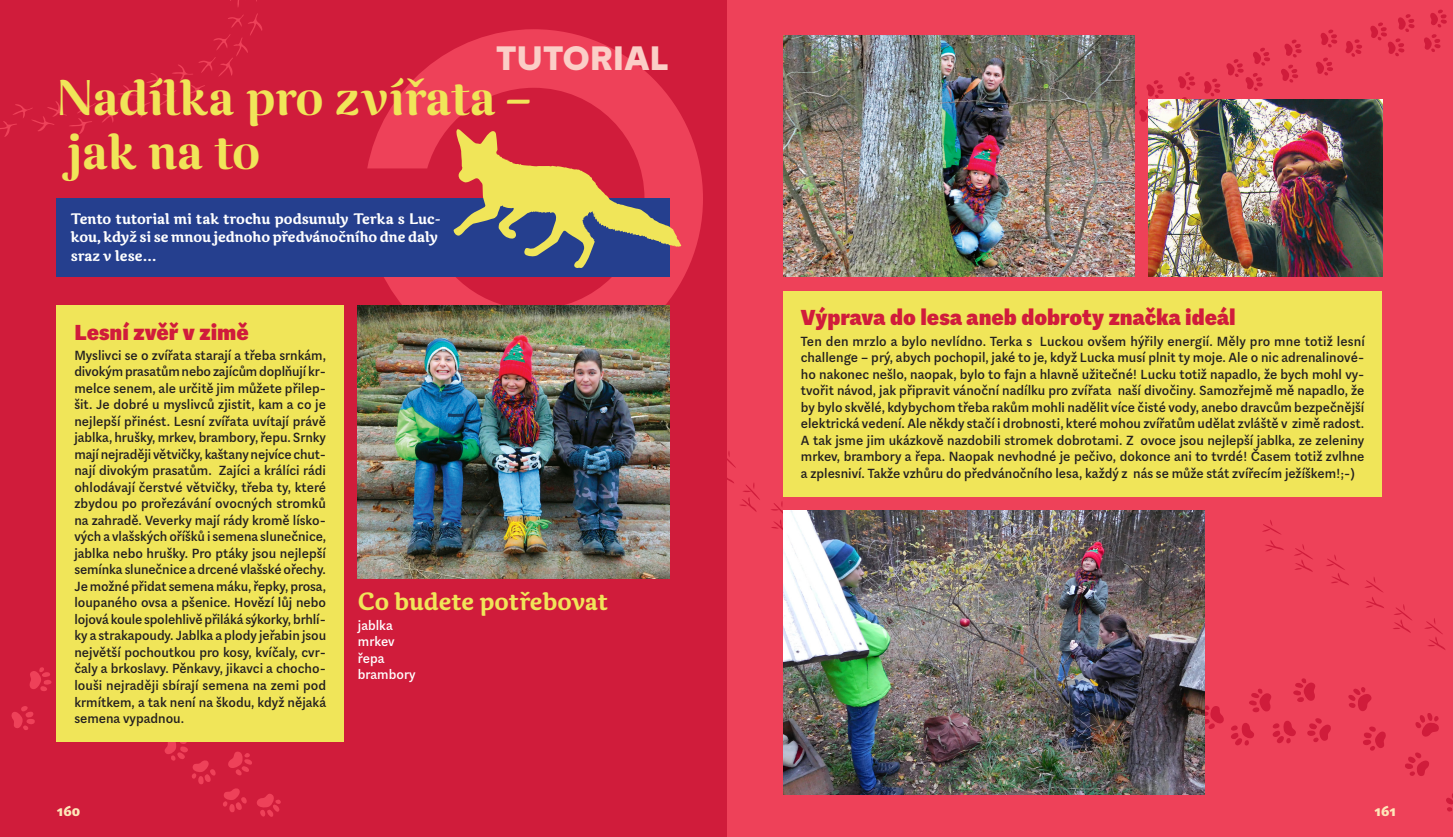
<style>
.page{position:relative;width:1453px;height:837px;background:#fff}
.page>*{position:absolute;margin:0;border:0;box-sizing:border-box;transform-origin:0 0}
.text{font:500 45px/54px "Caturrita Display";color:#f0e559}
.nadpis{font:800 33.75px "Faktum";color:#fbcec7}
.text-2{font:900 22.5px "Aspen";color:#d01c3b}
.text-3{font:500 22.5px "Caturrita";color:#f0e559}
.t1{font:800 15px "Aspen";color:#fee7b9}
.text-4{font:500 13.75px/16.5px "Aspen";color:#231f20;text-align:justify}
.text-5{font:500 13.75px/18.8px "Caturrita";letter-spacing:-.005em;color:#fff}
.text-6{font:500 13.75px "Aspen";color:#fff}
</style>
<div class="page">
<div style="left:726px;top:0;width:727px;height:836px;background:#ee4159"></div>
<div style="left:0;top:0;width:726px;height:836px;background:#d01c3b"></div>
<svg style="left:1425px;top:618px;width:21px;height:32px"></svg>
<svg style="left:1393px;top:604px;width:19px;height:29px"></svg>
<svg style="left:1365px;top:577px;width:19px;height:31px"></svg>
<svg style="left:771px;top:501px;width:12px;height:29px"></svg>
<svg style="left:726px;top:450px;width:34px;height:62px"></svg>
<svg style="left:0;top:0;width:263px;height:137px"></svg>
<svg style="left:1134px;top:80px;width:30px;height:49px"></svg>
<svg style="left:1178px;top:72px;width:17px;height:18px"></svg>
<svg style="left:1320px;top:29px;width:17px;height:19px"></svg>
<svg style="left:1345px;top:39px;width:17px;height:18px"></svg>
<svg style="left:1370px;top:14px;width:45px;height:42px"></svg>
<svg style="left:1424px;top:34px;width:17px;height:18px"></svg>
<svg style="left:1430px;top:9px;width:17px;height:19px"></svg>
<svg style="left:1316px;top:57px;width:17px;height:19px"></svg>
<svg style="left:1204px;top:48px;width:66px;height:48px"></svg>
<svg style="left:1281px;top:65px;width:17px;height:18px"></svg>
<svg style="left:1284px;top:40px;width:18px;height:18px"></svg>
<svg style="left:367px;top:29px;width:336px;height:276px;fill:#ed3f59"></svg>
<div style="left:57px;top:198px;width:613px;height:78px;background:#253f8e"></div>
<div style="left:783px;top:291px;width:599px;height:205px;background:#f0e559"></div>
<img style="left:358px;top:305px;width:312px;height:273px">
<img style="left:783px;top:35px;width:351px;height:241px">
<img style="left:1148px;top:99px;width:234px;height:177px">
<svg style="left:29px;top:667px;width:23px;height:24px"></svg>
<svg style="left:11px;top:706px;width:24px;height:24px"></svg>
<svg style="left:153px;top:741px;width:128px;height:76px"></svg>
<svg style="left:1205px;top:678px;width:126px;height:67px"></svg>
<svg style="left:1415px;top:713px;width:24px;height:23px"></svg>
<svg style="left:1405px;top:752px;width:24px;height:24px"></svg>
<svg style="left:1446px;top:793px;width:7px;height:19px"></svg>
<svg style="left:1348px;top:687px;width:24px;height:24px"></svg>
<svg style="left:1363px;top:726px;width:23px;height:24px"></svg>
<div style="left:57px;top:305px;width:287px;height:436px;background:#f0e559"></div>
<img style="left:783px;top:510px;width:422px;height:284px">
<svg style="left:1326px;top:555px;width:23px;height:30px"></svg>
<svg style="left:1294px;top:544px;width:19px;height:28px"></svg>
<svg style="left:1262px;top:520px;width:22px;height:31px"></svg>
<svg style="left:453px;top:129px;width:228px;height:139px"></svg>
<p class="nadpis" style="left:496px;top:36px;width:173px">TUTORIAL</p>
<p class="text" style="left:57px;top:66px;width:474px">Nadílka pro zvířata – jak na to</p>
<p class="text-5" style="left:71px;top:208px;width:372px">Tento tutorial mi tak trochu podsunuly Terka s Luc&shy;kou, když si se mnou jednoho předvánočního dne daly sraz v lese…</p>
<p class="text-2" style="left:74px;top:316px;width:176px">Lesní zvěř v zimě</p>
<p class="text-4" style="left:74px;top:346px;width:253px">Myslivci se o zvířata starají a třeba srnkám, divokým prasatům nebo zajícům doplňují kr&shy;melce senem, ale určitě jim můžete přilep&shy;šit. Je dobré u myslivců zjistit, kam a co je nejlepší přinést. Lesní zvířata uvítají právě jablka, hrušky, mrkev, brambory, řepu. Srnky mají nejraději větvičky, kaštany nejvíce chut&shy;nají divokým prasatům. Zajíci a králíci rádi ohlodávají čerstvé větvičky, třeba ty, které zbydou po prořezávání ovocných stromků na zahradě. Veverky mají rády kromě lísko&shy;vých a vlašských oříšků i semena slunečnice, jablka nebo hrušky. Pro ptáky jsou nejlepší semínka slunečnice a drcené vlašské ořechy.<br>Je možné přidat semena máku, řepky, prosa, loupaného ovsa a pšenice. Hovězí lůj nebo lojová koule spolehlivě přiláká sýkorky, brhlí&shy;ky a strakapoudy. Jablka a plody jeřabin jsou největší pochoutkou pro kosy, kvíčaly, cvr&shy;čaly a brkoslavy. Pěnkavy, jikavci a chocho&shy;louši nejraději sbírají semena na zemi pod krmítkem, a tak není na škodu, když nějaká semena vypadnou.</p>
<p class="text-3" style="left:358px;top:582px;width:252px">Co budete potřebovat</p>
<p class="text-6" style="left:358px;top:616px;width:36px">jablka</p>
<p class="text-6" style="left:358px;top:632px;width:38px">mrkev</p>
<p class="text-6" style="left:358px;top:648px;width:28px">řepa</p>
<p class="text-6" style="left:358px;top:665px;width:59px">brambory</p>
<p class="text-2" style="left:801px;top:302px;width:436px">Výprava do lesa aneb dobroty značka ideál</p>
<p class="text-4" style="left:801px;top:332px;width:565px">Ten den mrzlo a bylo nevlídno. Terka s Luckou ovšem hýřily energií. Měly pro mne totiž lesní challenge – prý, abych pochopil, jaké to je, když Lucka musí plnit ty moje. Ale o nic adrenalinové&shy;ho nakonec nešlo, naopak, bylo to fajn a hlavně užitečné! Lucku totiž napadlo, že bych mohl vy&shy;tvořit návod, jak připravit vánoční nadílku pro zvířata naší divočiny. Samozřejmě mě napadlo, že by bylo skvělé, kdybychom třeba rakům mohli nadělit více čisté vody, anebo dravcům bezpečnější elektrická vedení. Ale někdy stačí i drobnosti, které mohou zvířatům udělat zvláště v zimě radost.<br>A tak jsme jim ukázkově nazdobili stromek dobrotami. Z ovoce jsou nejlepší jablka, ze zeleniny mrkev, brambory a řepa. Naopak nevhodné je pečivo, dokonce ani to tvrdé! Časem totiž zvlhne a zplesniví. Takže vzhůru do předvánočního lesa, každý z nás se může stát zvířecím ježíškem!;-)</p>
<p class="t1" style="left:57px;top:800px;width:25px">160</p>
<p class="t1" style="left:1374px;top:800px;width:23px">161</p>
</div>
